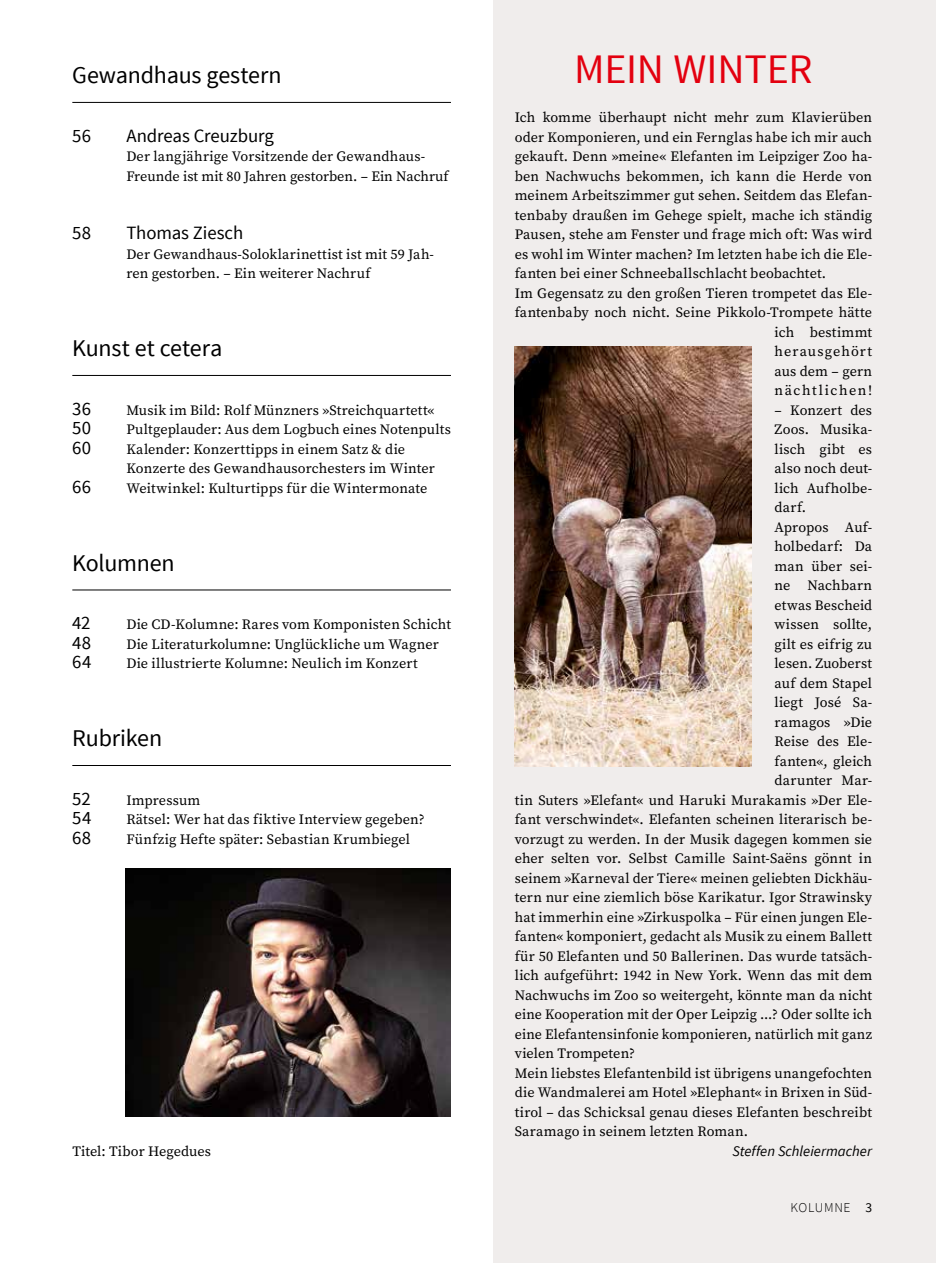
<style>
.page{position:relative;width:936px;height:1263px;background:#fff}
.page>*{position:absolute;margin:0;border:0;box-sizing:border-box;transform-origin:0 0}
.t1{font:42px "Source Sans Pro";letter-spacing:-.005em;color:#e3000f}
.t2{font:24px "Source Sans Pro";letter-spacing:-.01em;color:#000}
.t3{font:18.75px "Source Sans Pro";letter-spacing:-.005em;color:#000}
.t4{font:italic 14.7px "Source Sans Pro";color:#000}
.t5{font:14.25px/19.5px "Source Serif Pro";letter-spacing:.005em;color:#000}
.t6{font:14.25px "Source Serif Pro";letter-spacing:.07em;color:#000}
.t7{font:14.25px "Source Serif Pro";letter-spacing:.11em;color:#000}
.t8{font:300 13.5px "Source Sans Pro";letter-spacing:.05em;color:#000}
.s1{font-weight:400}
</style>
<div class="page">
<div style="left:493px;top:0;width:442px;height:1263px;background:#f0edec"></div>
<hr style="left:72px;top:102px;width:379px;height:1px;background:#000">
<hr style="left:72px;top:375px;width:379px;height:1px;background:#000">
<hr style="left:72px;top:590px;width:379px;height:1px;background:#000">
<hr style="left:72px;top:765px;width:379px;height:1px;background:#000">
<img style="left:514px;top:347px;width:237px;height:420px">
<img style="left:125px;top:868px;width:326px;height:249px">
<h2 class="t2" style="left:72px;top:60px;width:211px">Gewandhaus gestern</h2>
<h3 class="t3" style="left:72px;top:124px;width:20px">56</h3>
<h3 class="t3" style="left:126px;top:124px;width:149px">Andreas Creuzburg</h3>
<p class="t5" style="left:126px;top:147px;width:324px">Der langjährige Vorsitzende der Gewandhaus-<br>Freunde ist mit 80 Jahren gestorben. – Ein Nachruf</p>
<h3 class="t3" style="left:72px;top:221px;width:20px">58</h3>
<h3 class="t3" style="left:126px;top:221px;width:118px">Thomas Ziesch</h3>
<p class="t5" style="left:126px;top:244px;width:309px">Der Gewandhaus-Soloklarinettist ist mit 59 Jah&shy;ren gestorben. – Ein weiterer Nachruf</p>
<h2 class="t2" style="left:72px;top:333px;width:151px">Kunst et cetera</h2>
<h3 class="t3" style="left:72px;top:397px;width:20px">36</h3>
<p class="t5" style="left:126px;top:400px;width:309px">Musik im Bild: Rolf Münzners »Streichquartett«</p>
<h3 class="t3" style="left:72px;top:416px;width:20px">50</h3>
<p class="t5" style="left:126px;top:420px;width:326px">Pultgeplauder: Aus dem Logbuch eines Notenpults</p>
<h3 class="t3" style="left:72px;top:436px;width:20px">60</h3>
<p class="t5" style="left:126px;top:439px;width:310px">Kalender: Konzerttipps in einem Satz &amp; die<br>Konzerte des Gewandhausorchesters im Winter</p>
<h3 class="t3" style="left:72px;top:475px;width:20px">66</h3>
<p class="t5" style="left:126px;top:478px;width:302px">Weitwinkel: Kulturtipps für die Wintermonate</p>
<h2 class="t2" style="left:72px;top:548px;width:104px">Kolumnen</h2>
<h3 class="t3" style="left:72px;top:611px;width:20px">42</h3>
<p class="t5" style="left:126px;top:615px;width:326px">Die CD-Kolumne: Rares vom Komponisten Schicht</p>
<h3 class="t3" style="left:72px;top:631px;width:20px">48</h3>
<p class="t5" style="left:126px;top:634px;width:314px">Die Literaturkolumne: Unglückliche um Wagner</p>
<h3 class="t3" style="left:72px;top:650px;width:21px">64</h3>
<p class="t5" style="left:126px;top:654px;width:293px">Die illustrierte Kolumne: Neulich im Konzert</p>
<h2 class="t2" style="left:72px;top:723px;width:91px">Rubriken</h2>
<h3 class="t3" style="left:72px;top:787px;width:20px">52</h3>
<p class="t5" style="left:126px;top:790px;width:76px">Impressum</p>
<h3 class="t3" style="left:72px;top:806px;width:20px">54</h3>
<p class="t5" style="left:126px;top:810px;width:300px">Rätsel: Wer hat das fiktive Interview gegeben?</p>
<h3 class="t3" style="left:72px;top:826px;width:20px">68</h3>
<p class="t5" style="left:126px;top:829px;width:285px">Fünfzig Hefte später: Sebastian Krumbiegel</p>
<p class="t5" style="left:72px;top:1141px;width:140px">Titel: Tibor Hegedues</p>
<h1 class="t1" style="left:574px;top:43px;width:240px">MEIN WINTER</h1>
<p class="t5" style="left:514px;top:108px;width:359px">Ich komme überhaupt nicht mehr zum Klavierüben</p>
<p class="t5" style="left:514px;top:127px;width:359px">oder Komponieren, und ein Fernglas habe ich mir auch</p>
<p class="t5" style="left:514px;top:147px;width:359px">gekauft. Denn »meine« Elefanten im Leipziger Zoo ha-</p>
<p class="t5" style="left:514px;top:166px;width:359px">ben Nachwuchs bekommen, ich kann die Herde von</p>
<p class="t5" style="left:514px;top:186px;width:359px">meinem Arbeitszimmer gut sehen. Seitdem das Elefan-</p>
<p class="t5" style="left:514px;top:205px;width:359px">tenbaby draußen im Gehege spielt, mache ich ständig</p>
<p class="t5" style="left:514px;top:225px;width:359px">Pausen, stehe am Fenster und frage mich oft: Was wird</p>
<p class="t5" style="left:514px;top:244px;width:359px">es wohl im Winter machen? Im letzten habe ich die Ele-</p>
<p class="t5" style="left:514px;top:264px;width:313px">fanten bei einer Schneeballschlacht beobachtet.</p>
<p class="t5" style="left:514px;top:283px;width:359px">Im Gegensatz zu den großen Tieren trompetet das Ele-</p>
<p class="t5" style="left:514px;top:303px;width:359px">fantenbaby noch nicht. Seine Pikkolo-Trompete hätte</p>
<p class="t5" style="left:774px;top:322px;width:99px">ich bestimmt</p>
<p class="t6" style="left:774px;top:342px;width:99px">herausgehört</p>
<p class="t5" style="left:774px;top:361px;width:99px">aus dem – gern</p>
<p class="t7" style="left:774px;top:381px;width:99px">nächtlichen!</p>
<p class="t5" style="left:774px;top:400px;width:99px">– Konzert des</p>
<p class="t5" style="left:774px;top:420px;width:99px">Zoos. Musika-</p>
<p class="t5" style="left:774px;top:439px;width:99px">lisch gibt es</p>
<p class="t5" style="left:774px;top:459px;width:99px">also noch deut-</p>
<p class="t5" style="left:774px;top:478px;width:99px">lich Aufholbe-</p>
<p class="t5" style="left:774px;top:498px;width:33px">darf.</p>
<p class="t5" style="left:774px;top:517px;width:99px">Apropos Auf-</p>
<p class="t5" style="left:774px;top:537px;width:99px">holbedarf: Da</p>
<p class="t5" style="left:774px;top:556px;width:99px">man über sei-</p>
<p class="t5" style="left:774px;top:576px;width:99px">ne Nachbarn</p>
<p class="t5" style="left:774px;top:595px;width:99px">etwas Bescheid</p>
<p class="t5" style="left:774px;top:615px;width:99px">wissen sollte,</p>
<p class="t5" style="left:774px;top:634px;width:99px">gilt es eifrig zu</p>
<p class="t5" style="left:774px;top:654px;width:99px">lesen. Zuoberst</p>
<p class="t5" style="left:774px;top:673px;width:99px">auf dem Stapel</p>
<p class="t5" style="left:774px;top:693px;width:99px">liegt José Sa-</p>
<p class="t5" style="left:774px;top:712px;width:99px">ramagos »Die</p>
<p class="t5" style="left:774px;top:732px;width:99px">Reise des Ele-</p>
<p class="t5" style="left:774px;top:751px;width:99px">fanten«, gleich</p>
<p class="t5" style="left:774px;top:771px;width:99px">darunter Mar-</p>
<p class="t5" style="left:514px;top:790px;width:359px">tin Suters »Elefant« und Haruki Murakamis »Der Ele-</p>
<p class="t5" style="left:514px;top:810px;width:359px">fant verschwindet«. Elefanten scheinen literarisch be-</p>
<p class="t5" style="left:514px;top:829px;width:359px">vorzugt zu werden. In der Musik dagegen kommen sie</p>
<p class="t5" style="left:514px;top:849px;width:359px">eher selten vor. Selbst Camille Saint-Saëns gönnt in</p>
<p class="t5" style="left:514px;top:868px;width:359px">seinem »Karneval der Tiere« meinen geliebten Dickhäu-</p>
<p class="t5" style="left:514px;top:888px;width:359px">tern nur eine ziemlich böse Karikatur. Igor Strawinsky</p>
<p class="t5" style="left:514px;top:907px;width:359px">hat immerhin eine »Zirkuspolka – Für einen jungen Ele-</p>
<p class="t5" style="left:514px;top:927px;width:359px">fanten« komponiert, gedacht als Musik zu einem Ballett</p>
<p class="t5" style="left:514px;top:946px;width:359px">für 50 Elefanten und 50 Ballerinen. Das wurde tatsäch-</p>
<p class="t5" style="left:514px;top:966px;width:359px">lich aufgeführt: 1942 in New York. Wenn das mit dem</p>
<p class="t5" style="left:514px;top:985px;width:359px">Nachwuchs im Zoo so weitergeht, könnte man da nicht</p>
<p class="t5" style="left:514px;top:1005px;width:359px">eine Kooperation mit der Oper Leipzig ...? Oder sollte ich</p>
<p class="t5" style="left:514px;top:1024px;width:359px">eine Elefantensinfonie komponieren, natürlich mit ganz</p>
<p class="t5" style="left:514px;top:1044px;width:122px">vielen Trompeten?</p>
<p class="t5" style="left:514px;top:1063px;width:359px">Mein liebstes Elefantenbild ist übrigens unangefochten</p>
<p class="t5" style="left:514px;top:1083px;width:359px">die Wandmalerei am Hotel »Elephant« in Brixen in Süd-</p>
<p class="t5" style="left:514px;top:1102px;width:359px">tirol – das Schicksal genau dieses Elefanten beschreibt</p>
<p class="t5" style="left:514px;top:1122px;width:235px">Saramago in seinem letzten Roman.</p>
<p class="t4" style="left:732px;top:1142px;width:141px">Steffen Schleiermacher</p>
<p class="t8" style="left:790px;top:1199px;width:83px">KOLUMNE <span class="s1">3</span></p>
</div>
